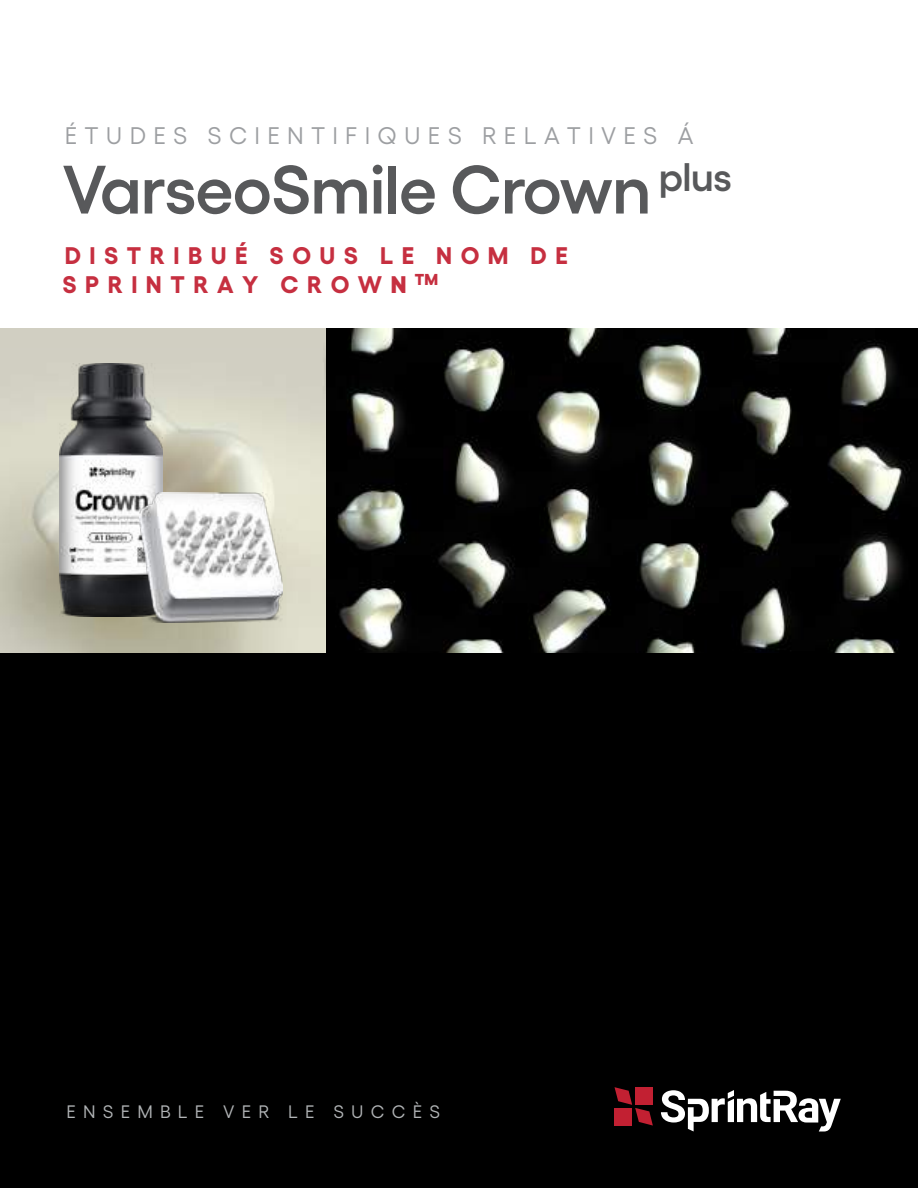
<style>
.page{position:relative;width:918px;height:1188px;background:#fff}
.page>*{position:absolute;margin:0;border:0;box-sizing:border-box;transform-origin:0 0}
.t1{font:600 68.25px "Gellix";letter-spacing:-.015em;color:#58595b}
.t2{font:700 24px/28.8px "Gellix";letter-spacing:.355em;color:#c62f40}
.t3{font:24px "Gellix";letter-spacing:.3em;color:#9d9fa2}
.t4{font:18px "Gellix";letter-spacing:.4em;color:#b1b4b6}
.s1{font-style:inherit}
.s2{font-weight:800}
</style>
<div class="page">
<div style="left:0;top:652px;width:918px;height:536px;background:#000"></div>
<svg style="left:615px;top:1087px;width:38px;height:39px"></svg>
<svg style="left:661px;top:1090px;width:180px;height:42px"></svg>
<img style="left:326px;top:328px;width:592px;height:324px">
<img style="left:0;top:328px;width:326px;height:324px">
<img style="left:59px;top:364px;width:103px;height:253px">
<img style="left:139px;top:493px;width:143px;height:129px">
<p class="t3" style="left:65px;top:117px;width:630px">ÉTUDES SCIENTIFIQUES RELATIVES Á</p>
<h1 class="t1" style="left:62px;top:136px;width:671px">VarseoSmile Crown <sup>plus</sup></h1>
<p class="t2" style="left:62px;top:238px;width:507px">DISTRIBUÉ SOUS LE NOM DE<br><span class="s1">SPRINTRAY CROW</span><span class="s2">N</span> <sup>TM</sup></p>
<p class="t4" style="left:66px;top:1098px;width:375px">ENSEMBLE VER LE SUCCÈS</p>
</div>
